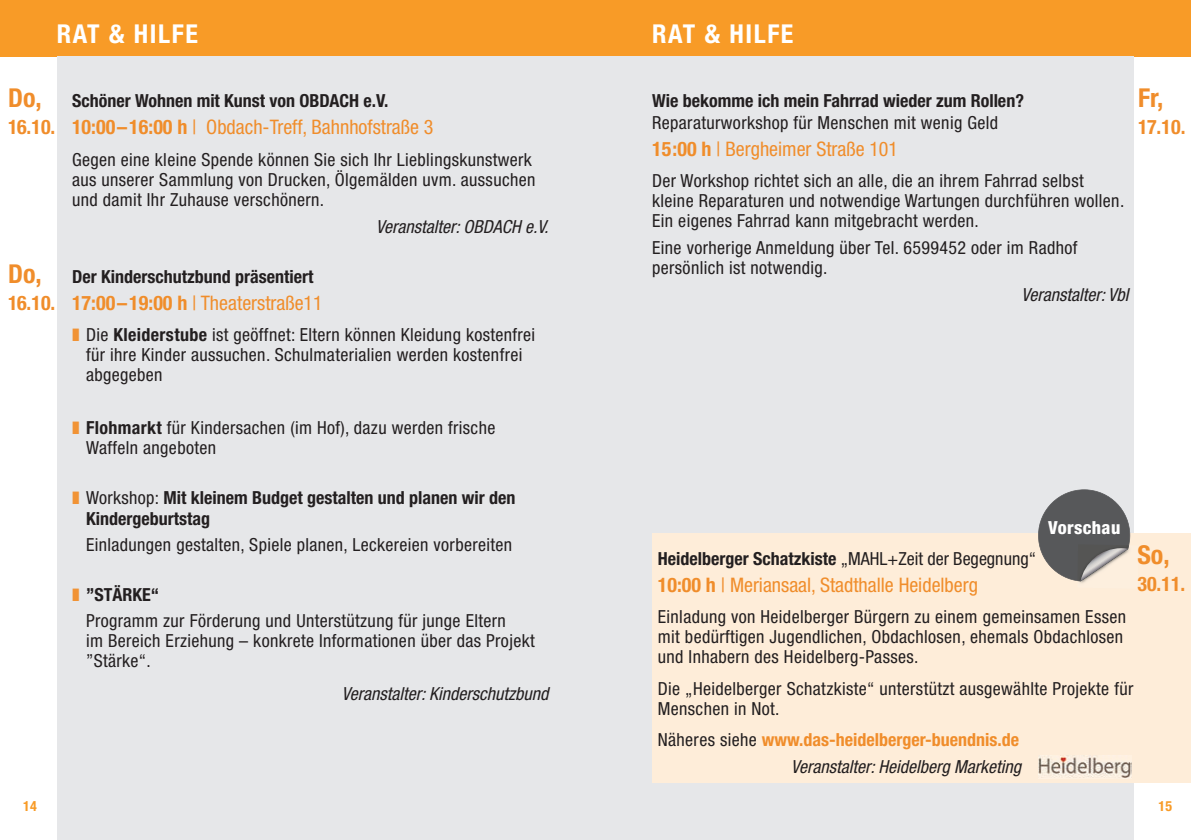
<style>
.page{position:relative;width:1191px;height:840px;background:#fff}
.page>*{position:absolute;margin:0;border:0;box-sizing:border-box;transform-origin:0 0}
.t1{font:700 condensed 26px "Helvetica Neue";letter-spacing:.06em;color:#fff}
.t2{font:700 condensed 26px "Helvetica Neue";color:#f08d2b}
.t3{font:condensed 20px "Helvetica Neue";color:#f08d2b}
.t4{font:700 condensed 20px "Helvetica Neue";color:#f08d2b}
.t5{font:condensed 18px/20px "Helvetica Neue";letter-spacing:.02em;color:#231f20}
.t6{font:700 condensed 18px/21.4px "Helvetica Neue";color:#231f20}
.t7{font:700 condensed 18px/27.2px "Helvetica Neue";color:#f08d2b;text-align:right}
.t8{font:italic condensed 18px "Helvetica Neue";color:#231f20}
.t9{font:800 condensed 18px "Helvetica Neue";letter-spacing:.02em;color:#fff}
.t10{font:700 condensed 14px "Helvetica Neue";color:#f89b27}
.s1{font-weight:700}
.s2{color:#f19335}
.s3{font-weight:400}
.s4{font-weight:400;color:#231f20}
.s5{font-weight:400;font-style:italic;color:#231f20}
</style>
<div class="page">
<div style="left:0;top:0;width:595px;height:57px;background:#f89b27"></div>
<div style="left:57px;top:57px;width:538px;height:782px;background:#e6e7e9"></div>
<div style="left:595px;top:0;width:596px;height:57px;background:#f89b27"></div>
<div style="left:595px;top:57px;width:539px;height:782px;background:#e6e7e9"></div>
<div style="left:652px;top:533px;width:539px;height:249px;background:#feedd9"></div>
<img style="left:1077px;top:581px;width:9px;height:2px">
<svg style="left:1038px;top:489px;width:92px;height:92px"></svg>
<img style="left:1038px;top:755px;width:93px;height:22px">
<h1 class="t1" style="left:57px;top:18px;width:143px">RAT &amp; HILFE</h1>
<h1 class="t2" style="left:8px;top:82px;width:35px">Do,</h1>
<p class="t4" style="left:8px;top:115px;width:49px">16.10.</p>
<h1 class="t2" style="left:8px;top:257px;width:35px">Do,</h1>
<p class="t4" style="left:8px;top:290px;width:49px">16.10.</p>
<p class="t6" style="left:72px;top:90px;width:318px">Schöner Wohnen mit Kunst von OBDACH e.V.</p>
<p class="t3" style="left:72px;top:115px;width:363px"><span class="s1">10:00–16:00 h</span> | Obdach-Treff, Bahnhofstraße 3</p>
<p class="t5" style="left:72px;top:149px;width:465px">Gegen eine kleine Spende können Sie sich Ihr Lieblingskunstwerk aus unserer Sammlung von Drucken, Ölgemälden uvm. aussuchen und damit Ihr Zuhause verschönern.</p>
<p class="t8" style="left:376px;top:216px;width:174px">Veranstalter: OBDACH e.V.</p>
<p class="t6" style="left:72px;top:265px;width:243px">Der Kinderschutzbund präsentiert</p>
<p class="t3" style="left:72px;top:291px;width:252px"><span class="s1">17:00–19:00 h</span> | Theaterstraße11</p>
<p class="t5" style="left:86px;top:324px;width:451px;text-indent:-14px"><span class="s2">❚</span> Die <span class="s1">Kleiderstube</span> ist geöffnet: Eltern können Kleidung kostenfrei für ihre Kinder aussuchen. Schulmaterialien werden kostenfrei abgegeben</p>
<p class="t5" style="left:86px;top:417px;width:411px;text-indent:-14px"><span class="s2">❚</span> <span class="s1">Flohmarkt</span> für Kindersachen (im Hof), dazu werden frische<br>Waffeln angeboten</p>
<p class="t6" style="left:86px;top:486px;width:431px;text-indent:-14px"><span class="s2">❚</span> <span class="s3">Workshop:</span> Mit kleinem Budget gestalten und planen wir den<br>Kindergeburtstag</p>
<p class="t5" style="left:86px;top:534px;width:427px">Einladungen gestalten, Spiele planen, Leckereien vorbereiten</p>
<p class="t5" style="left:86px;top:581px;width:421px;line-height:25.6px;text-indent:-14px"><span class="s2">❚</span> <span class="s1">”STÄRKE“<br></span>Programm zur Förderung und Unterstützung für junge Eltern</p>
<p class="t5" style="left:86px;top:629px;width:450px">im Bereich Erziehung – konkrete Informationen über das Projekt ”Stärke“.</p>
<p class="t8" style="left:342px;top:682px;width:208px">Veranstalter: Kinderschutzbund</p>
<h1 class="t1" style="left:652px;top:18px;width:143px">RAT &amp; HILFE</h1>
<p class="t6" style="left:652px;top:90px;width:373px">Wie bekomme ich mein Fahrrad wieder zum Rollen?</p>
<p class="t5" style="left:652px;top:112px;width:347px">Reparaturworkshop für Menschen mit wenig Geld</p>
<p class="t3" style="left:652px;top:137px;width:247px"><span class="s1">15:00 h</span> | Bergheimer Straße 101</p>
<p class="t5" style="left:652px;top:170px;width:473px">Der Workshop richtet sich an alle, die an ihrem Fahrrad selbst kleine Reparaturen und notwendige Wartungen durchführen wollen.<br>Ein eigenes Fahrrad kann mitgebracht werden.</p>
<p class="t5" style="left:652px;top:237px;width:427px">Eine vorherige Anmeldung über Tel. 6599452 oder im Radhof persönlich ist notwendig.</p>
<p class="t8" style="left:1021px;top:284px;width:108px">Veranstalter: VbI</p>
<h1 class="t2" style="left:1138px;top:82px;width:27px">Fr,</h1>
<p class="t4" style="left:1138px;top:115px;width:49px">17.10.</p>
<p class="t9" style="left:1048px;top:516px;width:74px">Vorschau</p>
<h1 class="t2" style="left:1137px;top:539px;width:34px">So,</h1>
<p class="t4" style="left:1137px;top:571px;width:49px">30.11.</p>
<p class="t6" style="left:658px;top:547px;width:379px">Heidelberger Schatzkiste <span class="s3">„MAHL+Zeit der Begegnung“</span></p>
<p class="t3" style="left:658px;top:573px;width:322px"><span class="s1">10:00 h</span> | Meriansaal, Stadthalle Heidelberg</p>
<p class="t5" style="left:658px;top:606px;width:470px">Einladung von Heidelberger Bürgern zu einem gemeinsamen Essen mit bedürftigen Jugendlichen, Obdachlosen, ehemals Obdachlosen und Inhabern des Heidelberg-Passes.</p>
<p class="t5" style="left:658px;top:677px;width:477px">Die „Heidelberger Schatzkiste“ unterstützt ausgewählte Projekte für<br>Menschen in Not.</p>
<p class="t7" style="left:658px;top:725px;width:365px"><span class="s4">Näheres siehe</span> www.das-heidelberger-buendnis.de<br><span class="s5">Veranstalter: Heidelberg Marketing</span></p>
<p class="t10" style="left:23px;top:797px;width:15px">14</p>
<p class="t10" style="left:1158px;top:797px;width:15px">15</p>
</div>
